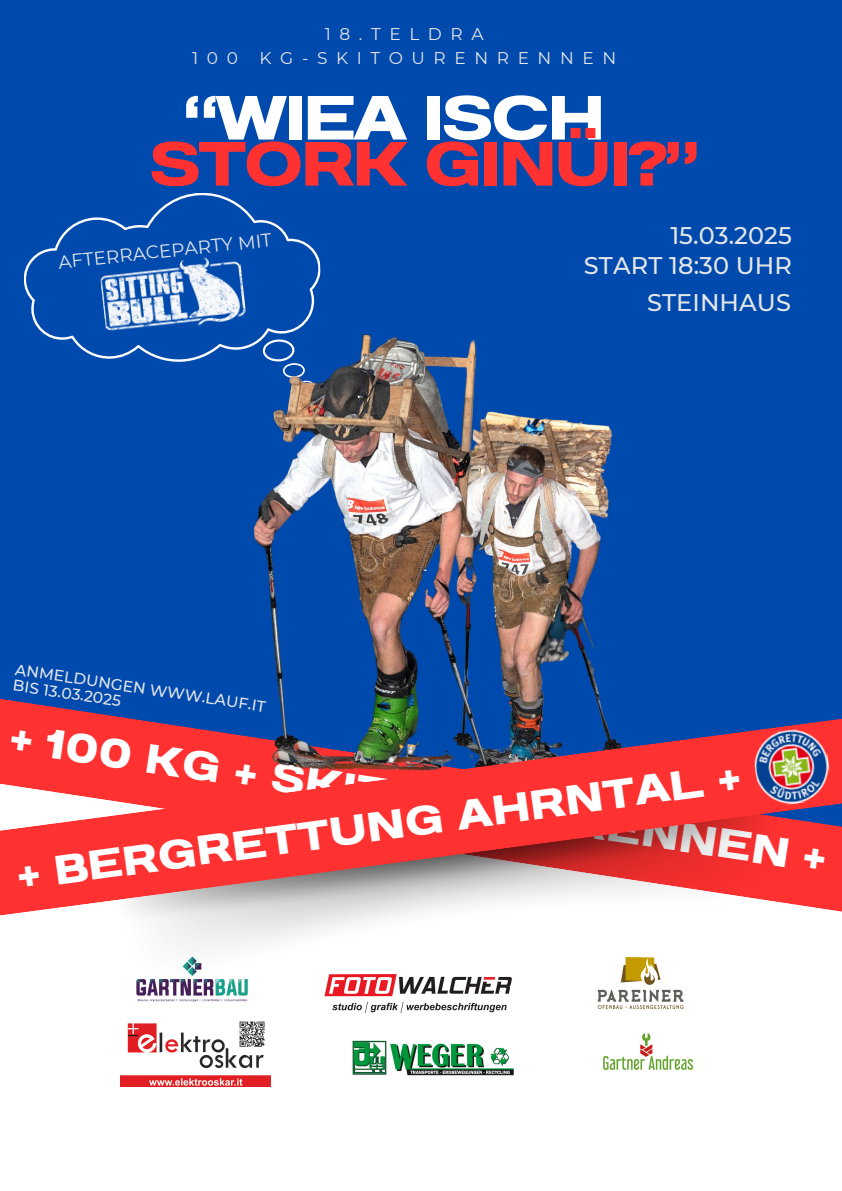
<style>
.page{position:relative;width:842px;height:1191px;background:#fff}
.page>*{position:absolute;margin:0;border:0;box-sizing:border-box;transform-origin:0 0}
.t1{font:700 expanded 62.2px "Prachason Neue";letter-spacing:-.045em;color:#ff3131}
.t2{font:700 expanded 62.2px "Prachason Neue";letter-spacing:-.045em;color:#fff}
.t3{font:700 expanded 41px "Prachason Neue";color:#fff}
.t4{font:500 24px/29.7px "Montserrat";letter-spacing:.005em;color:#e4e6e8;text-align:right}
.t5{font:18.4px "Montserrat";color:#e4e6e8}
.t6{font:17px "Montserrat";letter-spacing:.505em;color:#e4e6e8}
.t7{font:500 15.5px "Montserrat";color:#e4e6e8}
</style>
<div class="page">
<div style="left:0;top:0;width:842px;height:692px;background:#004aad"></div>
<div style="left:0;top:692px;width:842px;height:224px;background:#004aad"></div>
<div style="left:20px;top:188px;width:305px;height:180px;background:#004aad"></div>
<img style="left:113px;top:915px;width:682px;height:87px">
<img style="left:547px;top:277px;width:157px;height:429px">
<img style="left:212px;top:227px;width:335px;height:479px">
<svg style="left:0;top:706px;width:842px;height:209px;background:#cb545f"></svg>
<img style="left:99px;top:254px;width:148px;height:82px">
<img style="left:352px;top:1040px;width:162px;height:36px">
<img style="left:603px;top:1033px;width:90px;height:37px">
<img style="left:583px;top:942px;width:115px;height:68px">
<img style="left:310px;top:964px;width:216px;height:50px">
<img style="left:121px;top:1021px;width:150px;height:64px">
<img style="left:751px;top:725px;width:82px;height:83px">
<p class="t6" style="left:325px;top:24px;width:160px">18.TELDRA</p>
<p class="t6" style="left:192px;top:47px;width:47px">100</p>
<p class="t6" style="left:260px;top:47px;width:358px">KG-SKITOURENRENNEN</p>
<h1 class="t2" style="left:183px;top:90px;width:424px">“WIEA ISCH</h1>
<h1 class="t1" style="left:149px;top:136px;width:552px">STORK GINÜI?”</h1>
<p class="t5" style="left:57px;top:251px;width:216px;rotate:-6deg">AFTERRACEPARTY MIT</p>
<h3 class="t7" style="left:16px;top:660px;width:255px;rotate:8deg">ANMELDUNGEN WWW.LAUF.IT</h3>
<p class="t7" style="left:14px;top:675px;width:111px;rotate:8deg">BIS 13.03.2025</p>
<h3 class="t4" style="left:584px;top:220px;width:210px">15.03.2025<br>START 18:30 UHR</h3>
<h4 class="t4" style="left:647px;top:287px;width:145px">STEINHAUS</h4>
<h4 class="t3" style="left:12px;top:721px;width:827px;rotate:8deg">+ 100 KG + SKITOURENRENNEN +</h4>
<p class="t3" style="left:14px;top:858px;width:732px;rotate:-8deg">+ BERGRETTUNG AHRNTAL +</p>
</div>
